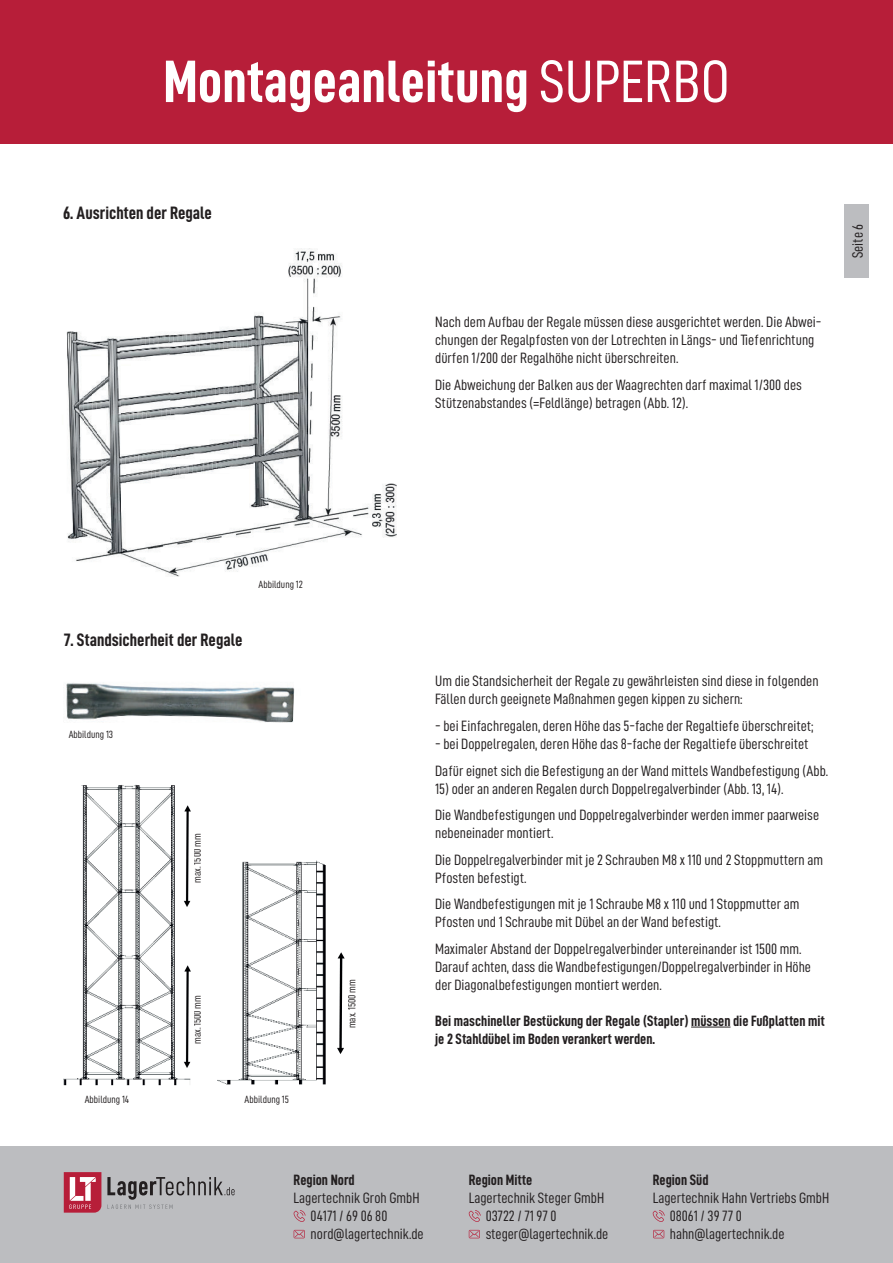
<style>
.page{position:relative;width:893px;height:1263px;background:#fff}
.page>*{position:absolute;margin:0;border:0;box-sizing:border-box;transform-origin:0 0}
.t1{font:60px "D DIN Condensed Bold";color:#fff}
.t2{font:18px "D DIN Condensed Bold";color:#231f20}
.t3{font:15px/18px "D DIN Condensed";color:#231f20}
.t4{font:15px/18px "D DIN Condensed Bold";color:#231f20}
.t5{font:10.5px "D DIN Condensed";color:#231f20}
.s1{font-family:"D DIN Condensed"}
</style>
<div class="page">
<div style="left:844px;top:204px;width:25px;height:74px;background:#bcbdc0"></div>
<div style="left:0;top:0;width:893px;height:144px;background:#b71e39"></div>
<img style="left:66px;top:248px;width:331px;height:329px">
<hr style="left:691px;top:1027px;width:39px;height:1px;background:#231f20">
<img style="left:66px;top:683px;width:229px;height:40px">
<img style="left:64px;top:784px;width:127px;height:302px">
<img style="left:217px;top:860px;width:109px;height:225px">
<img style="left:181px;top:804px;width:10px;height:105px">
<img style="left:181px;top:965px;width:10px;height:104px">
<img style="left:337px;top:952px;width:8px;height:102px">
<div style="left:0;top:1147px;width:893px;height:116px;background:#bcbdc0"></div>
<svg style="left:107px;top:1177px;width:128px;height:32px"></svg>
<svg style="left:64px;top:1172px;width:37px;height:40px"></svg>
<svg style="left:653px;top:1230px;width:11px;height:8px"></svg>
<svg style="left:653px;top:1210px;width:12px;height:12px"></svg>
<svg style="left:469px;top:1230px;width:11px;height:8px"></svg>
<svg style="left:469px;top:1210px;width:12px;height:12px"></svg>
<svg style="left:294px;top:1230px;width:11px;height:8px"></svg>
<svg style="left:294px;top:1210px;width:12px;height:12px"></svg>
<h1 class="t1" style="left:163px;top:48px;width:568px">Montageanleitung <span class="s1">SUPERBO</span></h1>
<p class="t2" style="left:63px;top:203px;width:150px">6. Ausrichten der Regale</p>
<p class="t3" style="left:435px;top:313px;width:388px">Nach dem Aufbau der Regale müssen diese ausgerichtet werden. Die Abwei&shy;chungen der Regalpfosten von der Lotrechten in Längs- und Tiefenrichtung dürfen 1/200 der Regalhöhe nicht überschreiten.</p>
<p class="t3" style="left:435px;top:375px;width:368px">Die Abweichung der Balken aus der Waagrechten darf maximal 1/300 des<br>Stützenabstandes (=Feldlänge) betragen (Abb. 12).</p>
<p class="t3" style="left:848px;top:258px;width:36px;rotate:-90deg">Seite 6</p>
<p class="t5" style="left:259px;top:578px;width:46px">Abbildung 12</p>
<p class="t2" style="left:64px;top:630px;width:180px">7. Standsicherheit der Regale</p>
<p class="t5" style="left:69px;top:729px;width:46px">Abbildung 13</p>
<p class="t5" style="left:192px;top:882px;width:50px;rotate:-90deg">max. 1500 mm</p>
<p class="t5" style="left:192px;top:1044px;width:50px;rotate:-90deg">max. 1500 mm</p>
<p class="t5" style="left:85px;top:1094px;width:46px">Abbildung 14</p>
<p class="t5" style="left:245px;top:1094px;width:46px">Abbildung 15</p>
<p class="t5" style="left:346px;top:1028px;width:50px;rotate:-90deg">max. 1500 mm</p>
<p class="t3" style="left:435px;top:672px;width:385px">Um die Standsicherheit der Regale zu gewährleisten sind diese in folgenden<br>Fällen durch geeignete Maßnahmen gegen kippen zu sichern:</p>
<p class="t3" style="left:435px;top:716px;width:380px">- bei Einfachregalen, deren Höhe das 5-fache der Regaltiefe überschreitet;</p>
<p class="t3" style="left:435px;top:730px;width:395px;line-height:26.5px">- bei Doppelregalen, deren Höhe das 8-fache der Regaltiefe überschreitet<br>Dafür eignet sich die Befestigung an der Wand mittels Wandbefestigung (Abb.</p>
<p class="t3" style="left:435px;top:775px;width:385px;line-height:26.5px">15) oder an anderen Regalen durch Doppelregalverbinder (Abb. 13, 14).<br>Die Wandbefestigungen und Doppelregalverbinder werden immer paarweise</p>
<p class="t3" style="left:435px;top:819px;width:389px;line-height:26.5px">nebeneinader montiert.<br>Die Doppelregalverbinder mit je 2 Schrauben M8 x 110 und 2 Stoppmuttern am</p>
<p class="t3" style="left:435px;top:864px;width:366px;line-height:26.5px">Pfosten befestigt.<br>Die Wandbefestigungen mit je 1 Schraube M8 x 110 und 1 Stoppmutter am</p>
<p class="t3" style="left:435px;top:908px;width:368px;line-height:26.5px">Pfosten und 1 Schraube mit Dübel an der Wand befestigt.<br>Maximaler Abstand der Doppelregalverbinder untereinander ist 1500 mm.</p>
<p class="t3" style="left:435px;top:957px;width:377px">Darauf achten, dass die Wandbefestigungen/Doppelregalverbinder in Höhe der Diagonalbefestigungen montiert werden.</p>
<p class="t4" style="left:435px;top:1011px;width:391px">Bei maschineller Bestückung der Regale (Stapler) müssen die Fußplatten mit je 2 Stahldübel im Boden verankert werden.</p>
<p class="t4" style="left:294px;top:1170px;width:62px">Region Nord</p>
<p class="t3" style="left:311px;top:1188px;width:115px;text-indent:-17px">Lagertechnik Groh GmbH<br>04171 / 69 06 80 nord@lagertechnik.de</p>
<p class="t4" style="left:469px;top:1170px;width:65px">Region Mitte</p>
<p class="t3" style="left:486px;top:1188px;width:124px;text-indent:-17px">Lagertechnik Steger GmbH<br>03722 / 71 97 0 steger@lagertechnik.de</p>
<p class="t4" style="left:653px;top:1170px;width:57px">Region Süd</p>
<p class="t3" style="left:670px;top:1188px;width:161px;text-indent:-17px">Lagertechnik Hahn Vertriebs GmbH<br>08061 / 39 77 0 hahn@lagertechnik.de</p>
</div>
